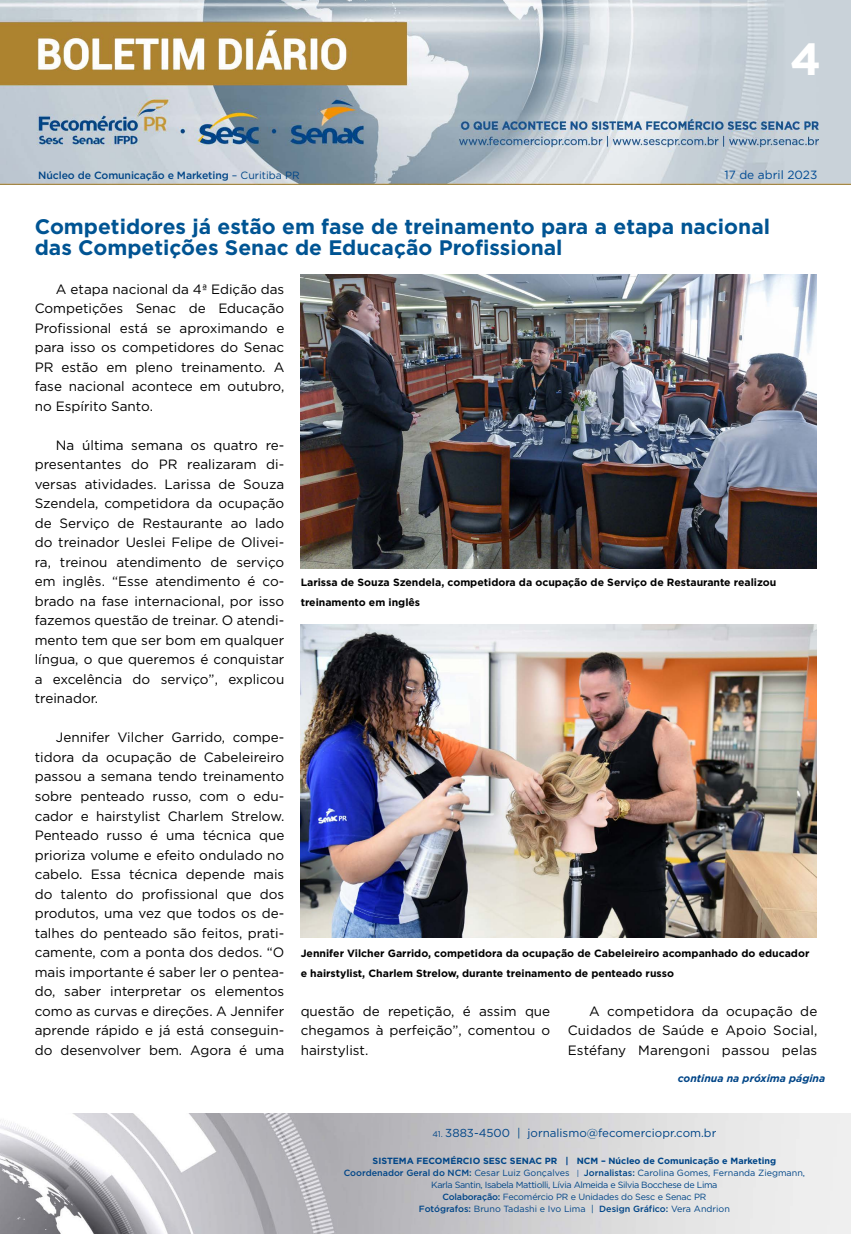
<style>
.page{position:relative;width:851px;height:1234px;background:#fff}
.page>*{position:absolute;margin:0;border:0;box-sizing:border-box;transform-origin:0 0}
.t1{font:700 45px "Gotham";color:#fff}
.t2{font:700 21px/21px "Gotham";color:#005493}
.t3{font:13.5px/19.5px "Gotham";color:#000;text-align:justify}
.t4{font:11.85px "Gotham";color:#004a93}
.t5{font:11.55px "Gotham";color:#004587}
.t6{font:700 10.5px/19.5px "Gotham";color:#000}
.t7{font:500 10.5px "Gotham";letter-spacing:-.01em;color:#004587}
.t8{font:italic 700 10.5px "Gotham";color:#004587}
.t9{font:9px/12px "Gotham";letter-spacing:-.02em;color:#004587;text-align:center}
.s1{font-weight:400}
.s2{font-size:8.25px}
.s3{font-weight:700}
.s4{font-weight:500}
.s5{font-size:7.65px}
</style>
<div class="page">
<img style="left:0;top:0;width:850px;height:184px">
<img style="left:0;top:1113px;width:850px;height:120px">
<img style="left:300px;top:624px;width:516px;height:312px">
<img style="left:300px;top:274px;width:516px;height:294px">
<h1 class="t1" style="left:790px;top:29px;width:33px">4</h1>
<p class="t7" style="left:38px;top:168px;width:263px">Núcleo de Comunicação e Marketing <span class="s1">– Curitiba PR</span></p>
<p class="t4" style="left:724px;top:167px;width:94px">17 de abril 2023</p>
<h2 class="t2" style="left:35px;top:216px;width:736px">Competidores já estão em fase de treinamento para a etapa nacional das Competições Senac de Educação Profissional</h2>
<p class="t3" style="left:35px;top:279px;width:251px;text-indent:21px">A etapa nacional da 4ª Edição das Competições Senac de Educação Profissional está se aproximando e para isso os competidores do Senac PR estão em pleno treinamento. A fase nacional acontece em outubro, no Espírito Santo.</p>
<p class="t3" style="left:35px;top:435px;width:251px;text-indent:21px">Na última semana os quatro re&shy;presentantes do PR realizaram di&shy;versas atividades. Larissa de Souza Szendela, competidora da ocupação de Serviço de Restaurante ao lado do treinador Ueslei Felipe de Olivei&shy;ra, treinou atendimento de serviço em inglês. “Esse atendimento é co&shy;brado na fase internacional, por isso fazemos questão de treinar. O atendi&shy;mento tem que ser bom em qualquer língua, o que queremos é conquistar a excelência do serviço”, explicou treinador.</p>
<p class="t3" style="left:35px;top:727px;width:251px;text-indent:21px">Jennifer Vilcher Garrido, compe&shy;tidora da ocupação de Cabeleireiro passou a semana tendo treinamento sobre penteado russo, com o edu&shy;cador e hairstylist Charlem Strelow.<br>Penteado russo é uma técnica que prioriza volume e efeito ondulado no cabelo. Essa técnica depende mais do talento do profissional que dos produtos, uma vez que todos os de&shy;talhes do penteado são feitos, prati&shy;camente, com a ponta dos dedos. “O mais importante é saber ler o pentea&shy;do, saber interpretar os elementos como as curvas e direções. A Jennifer aprende rápido e já está conseguin&shy;do desenvolver bem. Agora é uma</p>
<p class="t6" style="left:300px;top:572px;width:477px">Larissa de Souza Szendela, competidora da ocupação de Serviço de Restaurante realizou treinamento em inglês</p>
<p class="t6" style="left:300px;top:943px;width:510px">Jennifer Vilcher Garrido, competidora da ocupação de Cabeleireiro acompanhado do educador e hairstylist, Charlem Strelow, durante treinamento de penteado russo</p>
<p class="t3" style="left:300px;top:1000px;width:251px">questão de repetição, é assim que chegamos à perfeição”, comentou o hairstylist.</p>
<p class="t3" style="left:567px;top:1000px;width:251px;text-indent:21px">A competidora da ocupação de Cuidados de Saúde e Apoio Social, Estéfany Marengoni passou pelas</p>
<p class="t8" style="left:677px;top:1070px;width:149px">continua na próxima página</p>
<p class="t5" style="left:432px;top:1125px;width:285px"><span class="s2">41.</span> 3883-4500 | jornalismo@fecomerciopr.com.br</p>
<p class="t9" style="left:343px;top:1154px;width:463px"><span class="s3">SISTEMA FECOMÉRCIO SESC SENAC PR | NCM – Núcleo de Comunicação e Marketing </span><span class="s4">Coordenador Geral do NCM:</span> Cesar Luiz Gonçalves <span class="s5">|</span> <span class="s4">Jornalistas:</span> Carolina Gomes, Fernanda Ziegmann, Karla Santin, Isabela Mattiolli, Lívia Almeida e Silvia Bocchese de Lima<br><span class="s4">Colaboração:</span> Fecomércio PR e Unidades do Sesc e Senac PR<br><span class="s4">Fotógrafos:</span> Bruno Tadashi e Ivo Lima | <span class="s4">Design Gráfico:</span> Vera Andrion</p>
</div>
